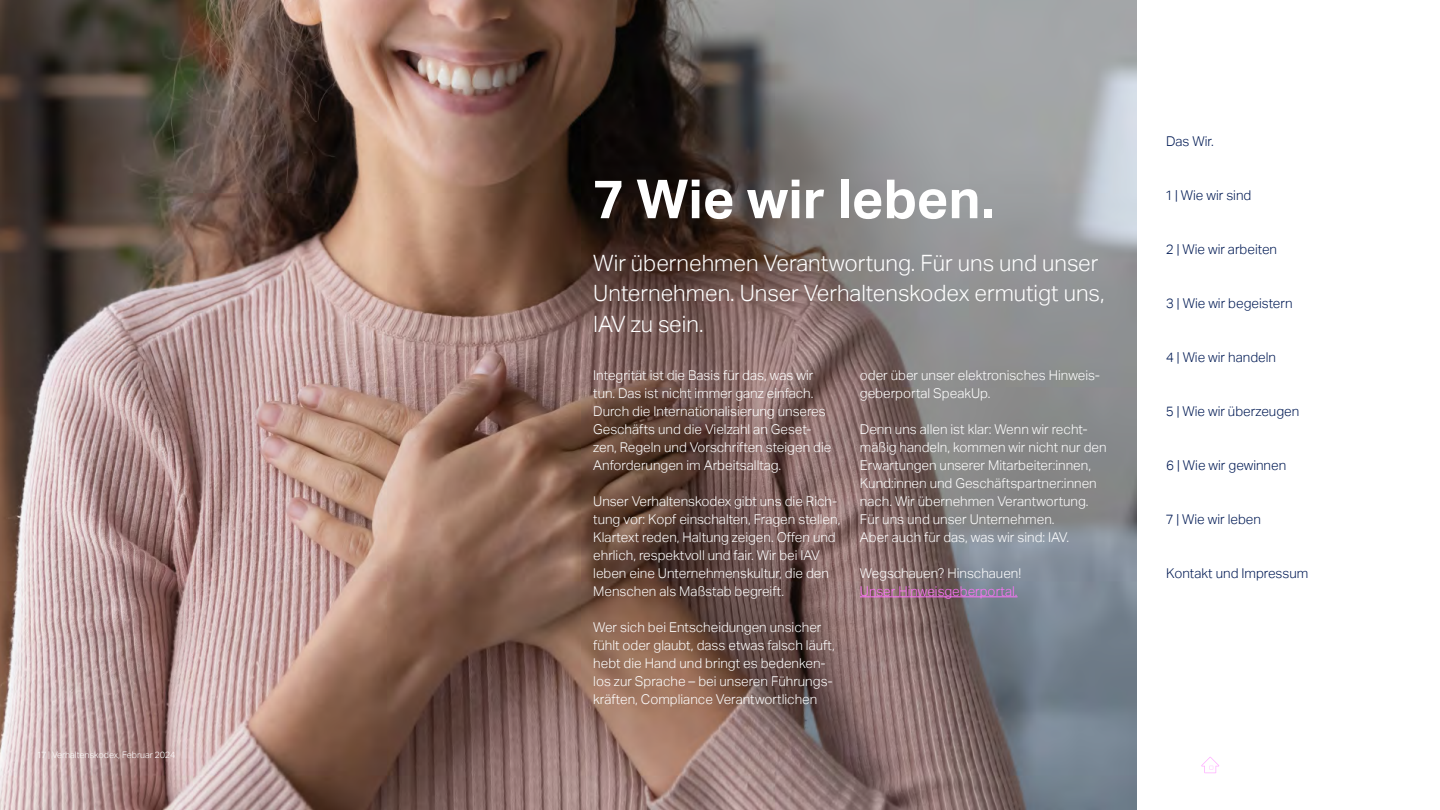
<style>
.page{position:relative;width:1440px;height:810px;background:#fff}
.page>*{position:absolute;margin:0;border:0;box-sizing:border-box;transform-origin:0 0}
.Kapitelüberschrift_1_ohne{font:700 54px "Aktiv Grotesk";color:#fff}
.Einleitung_Kapitel{font:300 22.5px/30px "Aktiv Grotesk";color:#fff}
.Fließtext_18_24pt{font:300 13.5px/18px "Aktiv Grotesk";color:#fff}
.t1{font:300 13.5px "Aktiv Grotesk";color:#001a54}
.Fließtext_18_24pt-2{font:300 13.5px "Aktiv Grotesk";color:#ff73fa}
.t2{font:300 9px "Aktiv Grotesk";color:#fff}
</style>
<div class="page">
<img style="left:0;top:0;width:1137px;height:810px">
<hr style="left:860px;top:596px;width:158px;height:1px;background:#ff73fa">
<svg style="left:1201px;top:757px;width:18px;height:16px"></svg>
<p class="t2" style="left:38px;top:749px;width:139px">17 | Verhaltenskodex, Februar 2024</p>
<p class="Kapitelüberschrift_1_ohne" style="left:593px;top:168px;width:403px">7 Wie wir leben.</p>
<p class="Einleitung_Kapitel" style="left:593px;top:249px;width:513px">Wir übernehmen Verantwortung. Für uns und unser<br>Unternehmen. Unser Verhaltenskodex ermutigt uns,<br>IAV zu sein.</p>
<p class="Fließtext_18_24pt" style="left:860px;top:366px;width:242px">oder über unser elektronisches Hinweis&shy;geberportal SpeakUp.</p>
<p class="Fließtext_18_24pt" style="left:860px;top:420px;width:248px">Denn uns allen ist klar: Wenn wir recht&shy;mäßig handeln, kommen wir nicht nur den Erwartungen unserer Mitarbeiter:innen, Kund:innen und Geschäftspartner:innen nach. Wir übernehmen Verantwortung.<br>Für uns und unser Unternehmen.</p>
<p class="Fließtext_18_24pt" style="left:860px;top:528px;width:211px">Aber auch für das, was wir sind: IAV.</p>
<p class="Fließtext_18_24pt" style="left:860px;top:564px;width:163px">Wegschauen? Hinschauen!</p>
<p class="Fließtext_18_24pt-2" style="left:860px;top:583px;width:159px">Unser Hinweisgeberportal.</p>
<p class="Fließtext_18_24pt" style="left:593px;top:366px;width:240px">Integrität ist die Basis für das, was wir tun. Das ist nicht immer ganz einfach.<br>Durch die Internationalisierung unseres Geschäfts und die Vielzahl an Geset&shy;zen, Regeln und Vorschriften steigen die Anforderungen im Arbeitsalltag.</p>
<p class="Fließtext_18_24pt" style="left:593px;top:492px;width:249px">Unser Verhaltenskodex gibt uns die Rich&shy;tung vor: Kopf einschalten, Fragen stellen, Klartext reden, Haltung zeigen. Offen und ehrlich, respektvoll und fair. Wir bei IAV leben eine Unternehmenskultur, die den Menschen als Maßstab begreift.</p>
<p class="Fließtext_18_24pt" style="left:593px;top:618px;width:243px">Wer sich bei Entscheidungen unsicher fühlt oder glaubt, dass etwas falsch läuft, hebt die Hand und bringt es bedenken&shy;los zur Sprache – bei unseren Führungs&shy;kräften, Compliance Verantwortlichen</p>
<p class="t1" style="left:1166px;top:133px;width:49px">Das Wir.</p>
<p class="t1" style="left:1166px;top:187px;width:87px">1 | Wie wir sind</p>
<p class="t1" style="left:1166px;top:241px;width:112px">2 | Wie wir arbeiten</p>
<p class="t1" style="left:1166px;top:295px;width:128px">3 | Wie wir begeistern</p>
<p class="t1" style="left:1166px;top:349px;width:111px">4 | Wie wir handeln</p>
<p class="t1" style="left:1166px;top:403px;width:135px">5 | Wie wir überzeugen</p>
<p class="t1" style="left:1166px;top:457px;width:122px">6 | Wie wir gewinnen</p>
<p class="t1" style="left:1166px;top:511px;width:96px">7 | Wie wir leben</p>
<p class="t1" style="left:1166px;top:565px;width:144px">Kontakt und Impressum</p>
</div>
